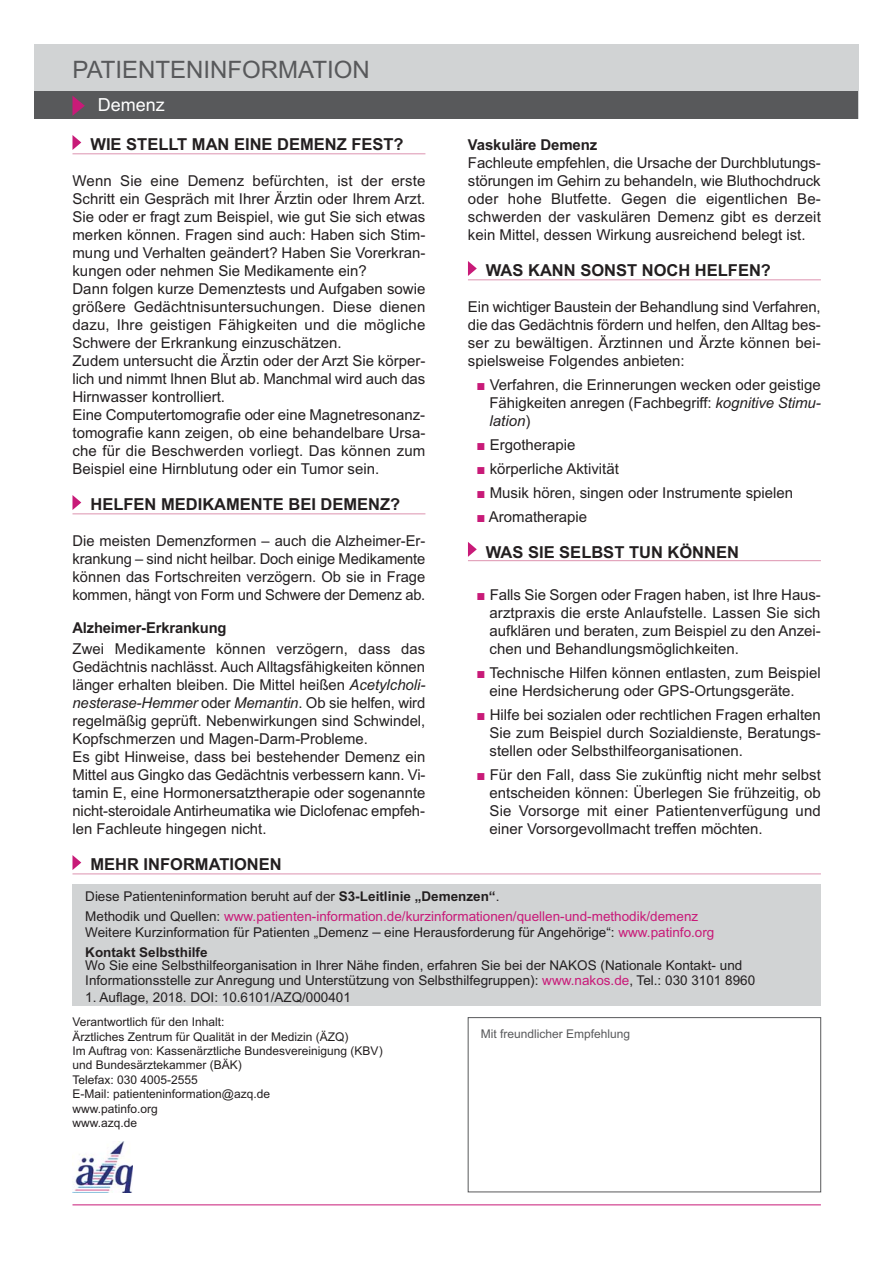
<style>
.page{position:relative;width:893px;height:1263px;background:#fff}
.page>*{position:absolute;margin:0;border:0;box-sizing:border-box;transform-origin:0 0}
.t1{font:24px "Arial";color:#58595b}
.t2{font:18px "Arial";color:#fff}
.t3{font:700 16.5px "Arial";color:#231f20}
.t4{font:15px/18px "Arial";color:#231f20;text-align:justify}
.t5{font:700 15px "Arial";letter-spacing:-.01em;color:#231f20}
.t6{font:13.5px/19.5px "Arial";color:#231f20}
.t7{font:13.5px/19.5px "Arial";color:#c81a78}
.t8{font:12px/14.4px "Arial";color:#231f20}
.t9{font:12px "Arial";color:#58595b}
.s1{font-style:italic}
.s2{color:#c81a78}
.s3{color:#231f20}
.s4{font-weight:700;color:#231f20}
.s5{font-size:15px}
.s6{font-weight:700}
</style>
<div class="page">
<div style="left:72px;top:884px;width:749px;height:122px;background:#d1d3d4"></div>
<hr style="left:72px;top:1204px;width:749px;height:1px;background:#c81a78">
<div style="left:34px;top:44px;width:825px;height:74px;background:#d1d3d4"></div>
<div style="left:34px;top:91px;width:824px;height:28px;background:#58595b"></div>
<hr style="left:72px;top:153px;width:353px;height:1px;background:#dd93b0">
<hr style="left:72px;top:513px;width:353px;height:1px;background:#dd93b0">
<svg style="left:72px;top:135px;width:9px;height:15px"></svg>
<svg style="left:72px;top:495px;width:9px;height:15px"></svg>
<hr style="left:468px;top:279px;width:353px;height:1px;background:#dd93b0">
<hr style="left:468px;top:560px;width:353px;height:1px;background:#dd93b0">
<svg style="left:468px;top:542px;width:9px;height:15px"></svg>
<svg style="left:468px;top:261px;width:9px;height:15px"></svg>
<hr style="left:72px;top:873px;width:749px;height:1px;background:#dd93b0">
<svg style="left:72px;top:855px;width:9px;height:15px"></svg>
<div style="left:468px;top:1017px;width:353px;height:175px;border:1px solid #58595b"></div>
<svg style="left:72px;top:96px;width:13px;height:20px"></svg>
<img style="left:73px;top:1141px;width:59px;height:51px">
<h1 class="t1" style="left:72px;top:54px;width:299px">PATIENTENINFORMATION</h1>
<p class="t2" style="left:98px;top:93px;width:69px">Demenz</p>
<p class="t3" style="left:90px;top:133px;width:315px">WIE STELLT MAN EINE DEMENZ FEST?</p>
<p class="t4" style="left:72px;top:172px;width:354px;text-align:left">Wenn Sie eine Demenz befürchten, ist der erste Schritt ein Gespräch mit Ihrer Ärztin oder Ihrem Arzt.<br>Sie oder er fragt zum Beispiel, wie gut Sie sich etwas merken können. Fragen sind auch: Haben sich Stim&shy;mung und Verhalten geändert? Haben Sie Vorerkran&shy;kungen oder nehmen Sie Medikamente ein?<br>Dann folgen kurze Demenztests und Aufgaben sowie größere Gedächtnisuntersuchungen. Diese dienen dazu, Ihre geistigen Fähigkeiten und die mögliche Schwere der Erkrankung einzuschätzen.<br>Zudem untersucht die Ärztin oder der Arzt Sie körper&shy;lich und nimmt Ihnen Blut ab. Manchmal wird auch das Hirnwasser kontrolliert.<br>Eine Computertomografie oder eine Magnetresonanz&shy;tomografie kann zeigen, ob eine behandelbare Ursa&shy;che für die Beschwerden vorliegt. Das können zum Beispiel eine Hirnblutung oder ein Tumor sein.</p>
<p class="t3" style="left:90px;top:493px;width:311px">HELFEN MEDIKAMENTE BEI DEMENZ?</p>
<p class="t4" style="left:72px;top:532px;width:354px">Die meisten Demenzformen – auch die Alzheimer-Er&shy;krankung – sind nicht heilbar. Doch einige Medikamente können das Fortschreiten verzögern. Ob sie in Frage kommen, hängt von Form und Schwere der Demenz ab.</p>
<p class="t5" style="left:72px;top:618px;width:156px">Alzheimer-Erkrankung</p>
<p class="t4" style="left:72px;top:640px;width:355px;text-align:left">Zwei Medikamente können verzögern, dass das Gedächtnis nachlässt. Auch Alltagsfähigkeiten können länger erhalten bleiben. Die Mittel heißen <span class="s1">Acetylcholi&shy;nesterase-Hemmer</span> oder <span class="s1">Memantin</span>. Ob sie helfen, wird regelmäßig geprüft. Nebenwirkungen sind Schwindel, Kopfschmerzen und Magen-Darm-Probleme.<br>Es gibt Hinweise, dass bei bestehender Demenz ein Mittel aus Gingko das Gedächtnis verbessern kann. Vi&shy;tamin E, eine Hormonersatztherapie oder sogenannte nicht-steroidale Antirheumatika wie Diclofenac empfeh&shy;len Fachleute hingegen nicht.</p>
<p class="t5" style="left:468px;top:135px;width:131px">Vaskuläre Demenz</p>
<p class="t4" style="left:468px;top:154px;width:354px">Fachleute empfehlen, die Ursache der Durchblutungs&shy;störungen im Gehirn zu behandeln, wie Bluthochdruck oder hohe Blutfette. Gegen die eigentlichen Be&shy;schwerden der vaskulären Demenz gibt es derzeit kein Mittel, dessen Wirkung ausreichend belegt ist.</p>
<p class="t3" style="left:486px;top:259px;width:287px">WAS KANN SONST NOCH HELFEN?</p>
<p class="t4" style="left:468px;top:298px;width:354px">Ein wichtiger Baustein der Behandlung sind Verfahren, die das Gedächtnis fördern und helfen, den Alltag bes&shy;ser zu bewältigen. Ärztinnen und Ärzte können bei&shy;spielsweise Folgendes anbieten:</p>
<p class="t4" style="left:489px;top:376px;width:333px;text-indent:-13px"><span class="s2">■</span> Verfahren, die Erinnerungen wecken oder geistige Fähigkeiten anregen (Fachbegriff: <span class="s1">kognitive Stimu&shy;lation</span>)</p>
<p class="t4" style="left:476px;top:436px;width:101px"><span class="s2">■</span> Ergotherapie</p>
<p class="t4" style="left:476px;top:460px;width:144px"><span class="s2">■</span> körperliche Aktivität</p>
<p class="t4" style="left:476px;top:484px;width:318px"><span class="s2">■</span> Musik hören, singen oder Instrumente spielen</p>
<p class="t4" style="left:476px;top:508px;width:112px"><span class="s2">■</span> Aromatherapie</p>
<p class="t3" style="left:486px;top:541px;width:255px">WAS SIE SELBST TUN KÖNNEN</p>
<p class="t4" style="left:489px;top:586px;width:333px;text-indent:-13px"><span class="s2">■</span> Falls Sie Sorgen oder Fragen haben, ist Ihre Haus&shy;arztpraxis die erste Anlaufstelle. Lassen Sie sich aufklären und beraten, zum Beispiel zu den Anzei&shy;chen und Behandlungsmöglichkeiten.</p>
<p class="t4" style="left:489px;top:664px;width:333px;text-indent:-13px"><span class="s2">■</span> Technische Hilfen können entlasten, zum Beispiel eine Herdsicherung oder GPS-Ortungsgeräte.</p>
<p class="t4" style="left:489px;top:706px;width:333px;text-indent:-13px"><span class="s2">■</span> Hilfe bei sozialen oder rechtlichen Fragen erhalten Sie zum Beispiel durch Sozialdienste, Beratungs&shy;stellen oder Selbsthilfeorganisationen.</p>
<p class="t4" style="left:489px;top:766px;width:333px;text-indent:-13px"><span class="s2">■</span> Für den Fall, dass Sie zukünftig nicht mehr selbst entscheiden können: Überlegen Sie frühzeitig, ob Sie Vorsorge mit einer Patientenverfügung und einer Vorsorgevollmacht treffen möchten.</p>
<p class="t3" style="left:90px;top:853px;width:193px">MEHR INFORMATIONEN</p>
<p class="t7" style="left:85px;top:887px;width:615px"><span class="s3">Diese Patienteninformation beruht auf der</span> <span class="s4">S3-Leitlinie „Demenzen“</span><span class="s3">.<br>Methodik und Quellen:</span> www.patienten-information.de/kurzinformationen/quellen-und-methodik/demenz</p>
<p class="t6" style="left:85px;top:923px;width:631px">Weitere Kurzinformation für Patienten „Demenz <span class="s5">–</span> eine Herausforderung für Angehörige“: <span class="s2">www.patinfo.org<br></span><span class="s6">Kontakt Selbsthilfe</span></p>
<p class="t6" style="left:85px;top:958px;width:671px;line-height:15px">Wo Sie eine Selbsthilfeorganisation in Ihrer Nähe finden, erfahren Sie bei der NAKOS (Nationale Kontakt- und<br>Informationsstelle zur Anregung und Unterstützung von Selbsthilfegruppen): <span class="s2">www.nakos.de</span>, Tel.: 030 3101 8960</p>
<p class="t6" style="left:85px;top:987px;width:267px">1. Auflage, 2018. DOI: 10.6101/AZQ/000401</p>
<p class="t8" style="left:72px;top:1015px;width:312px">Verantwortlich für den Inhalt:<br>Ärztliches Zentrum für Qualität in der Medizin (ÄZQ)<br>Im Auftrag von: Kassenärztliche Bundesvereinigung (KBV) und Bundesärztekammer (BÄK)<br>Telefax: 030 4005-2555<br>E-Mail: patienteninformation@azq.de<br>www.patinfo.org<br>www.azq.de</p>
<p class="t9" style="left:481px;top:1026px;width:151px">Mit freundlicher Empfehlung</p>
</div>
